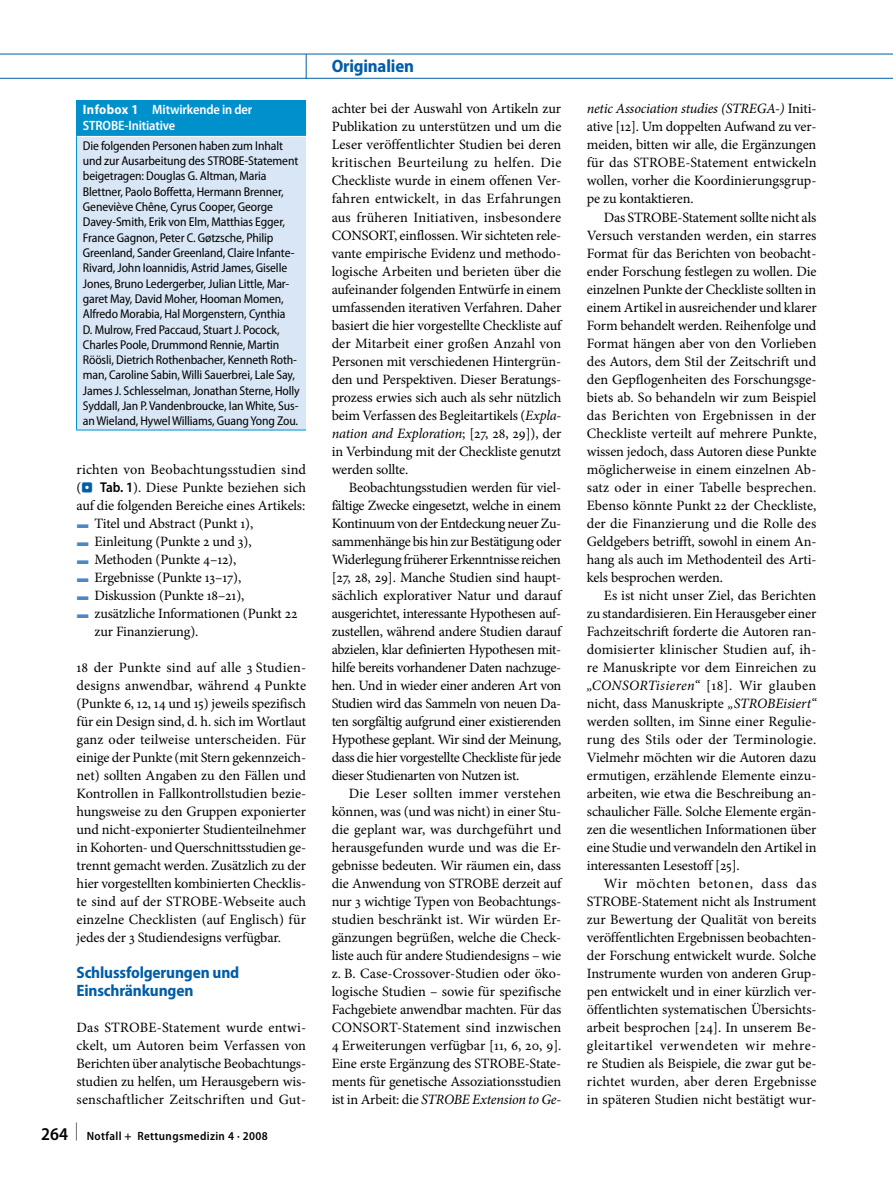
<style>
.page{position:relative;width:893px;height:1187px;background:#fff}
.page>*{position:absolute;margin:0;border:0;box-sizing:border-box;transform-origin:0 0}
.t1{font:700 semi-condensed 18px "Myriad Pro";letter-spacing:-.01em;color:#005da8}
._012_u1{font:700 semi-condensed 16.5px/18px "Myriad Pro";letter-spacing:-.01em;color:#005da8}
._010_fliesstext_mit{font:14.25px/18px "Minion Pro";letter-spacing:-.01em;color:#000;text-align:justify}
._010_fliesstext_ohne{font:14.25px/18px "Minion Pro";letter-spacing:-.01em;color:#000;text-align:justify}
._011_aufzaehlung_1_o{font:14.25px/18px "Minion Pro";letter-spacing:-.01em;color:#000}
._251c_infobox-Tab_ti{font:600 semi-condensed 13.5px/16.5px "Myriad Pro";letter-spacing:-.01em;color:#fff}
._211_tabelle_text_oh{font:semi-condensed 12.75px/15.3px "Myriad Pro";letter-spacing:-.01em;color:#000}
.t2{font:600 semi-condensed 12px "Myriad Pro";letter-spacing:.03em;color:#000}
.s1{font-weight:700}
.s2{font-family:"S Buttons";font-size:13.5px;color:#005da8}
.s3{font-family:"Myriad Pro";font-weight:600;font-stretch:semi-condensed}
.s4{font-family:"S Buttons";color:#4f87c2}
.s5{font-size:18px}
.s6{font-style:italic}
</style>
<div class="page">
<div style="left:77px;top:100px;width:229px;height:36px;background:#0090cc"></div>
<div style="left:77px;top:136px;width:229px;height:294px;background:#d8e6f5"></div>
<hr style="left:76px;top:100px;width:1px;height:36px;background:#0090cc">
<hr style="left:76px;top:136px;width:1px;height:293px;background:#0090cc">
<hr style="left:77px;top:136px;width:229px;height:1px;background:#fff">
<hr style="left:76px;top:429px;width:230px;height:1px;background:#0090cc">
<hr style="left:0;top:54px;width:893px;height:1px;background:#005da8">
<hr style="left:0;top:78px;width:893px;height:1px;background:#005da8">
<svg style="left:306px;top:54px;width:1px;height:25px"></svg>
<p class="_251c_infobox-Tab_ti" style="left:83px;top:101px;width:171px"><span class="s1">Infobox 1</span> Mitwirkende in der<br>STROBE-Initiative</p>
<p class="_211_tabelle_text_oh" style="left:83px;top:138px;width:218px">Die folgenden Personen haben zum Inhalt und zur Ausarbeitung des STROBE--Statement beigetragen: Douglas G. Altman, Maria Blettner, Paolo Boffetta, Hermann Brenner, Geneviève Chêne, Cyrus Cooper, George Davey-Smith, Erik von Elm, Matthias Egger, France Gagnon, Peter C. Gøtzsche, Philip Greenland, Sander Greenland, Claire Infante-Rivard, John Ioannidis, Astrid James, Giselle Jones, Bruno Ledergerber, Julian Little, Mar&shy;garet May, David Moher, Hooman Momen, Alfredo Morabia, Hal Morgenstern, Cynthia<br>D. Mulrow, Fred Paccaud, Stuart J. Pocock, Charles Poole, Drummond Rennie, Martin Röösli, Dietrich Rothenbacher, Kenneth Roth&shy;man, Caroline Sabin, Willi Sauerbrei, Lale Say, James J. Schlesselman, Jonathan Sterne, Holly Syddall, Jan P. Vandenbroucke, Ian White, Sus&shy;an Wieland, Hywel Williams, Guang Yong Zou.</p>
<p class="_010_fliesstext_ohne" style="left:77px;top:460px;width:231px">richten von Beobachtungsstudien sind (<span class="s2">.</span> <span class="s3">Tab. 1</span>). Diese Punkte beziehen sich auf die folgenden Bereiche eines Artikels:</p>
<p class="_011_aufzaehlung_1_o" style="left:77px;top:514px;width:178px"><span class="s4">F</span> Titel und Abstract (Punkt 1),</p>
<p class="_011_aufzaehlung_1_o" style="left:77px;top:532px;width:177px"><span class="s4">F</span> Einleitung (Punkte 2 und 3),</p>
<p class="_011_aufzaehlung_1_o" style="left:77px;top:550px;width:161px"><span class="s4">F</span> Methoden (Punkte 4–12),</p>
<p class="_011_aufzaehlung_1_o" style="left:77px;top:568px;width:166px"><span class="s4">F</span> Ergebnisse (Punkte 13–17),</p>
<p class="_011_aufzaehlung_1_o" style="left:77px;top:586px;width:169px"><span class="s4">F</span> Diskussion (Punkte 18–21),</p>
<p class="_011_aufzaehlung_1_o" style="left:95px;top:604px;width:204px;text-indent:-18px"><span class="s4">F</span> zusätzliche Informationen (Punkt 22 zur Finanzierung).</p>
<p class="_010_fliesstext_ohne" style="left:77px;top:658px;width:231px">18 der Punkte sind auf alle 3 Studien&shy;designs anwendbar, während 4 Punkte (Punkte 6, 12, 14 und 15) jeweils spezifisch für ein Design sind, d. h. sich im Wortlaut ganz oder teilweise unterscheiden. Für einige der Punkte (mit Stern gekennzeich&shy;net) sollten Angaben zu den Fällen und Kontrollen in Fallkontrollstudien bezie&shy;hungsweise zu den Gruppen exponierter und nicht-exponierter Studienteilnehmer in Kohorten- und Querschnittsstudien ge&shy;trennt gemacht werden. Zusätzlich zu der hier vorgestellten kombinierten Checklis&shy;te sind auf der STROBE-Webseite auch einzelne Checklisten (auf Englisch) für jedes der 3 Studiendesigns verfügbar.</p>
<p class="_012_u1" style="left:77px;top:963px;width:164px">Schlussfolgerungen und<br>Einschränkungen</p>
<p class="_010_fliesstext_ohne" style="left:77px;top:1018px;width:231px">Das STROBE-Statement wurde entwi&shy;ckelt, um Autoren beim Verfassen von Berichten über analytische Beobachtungs&shy;studien zu helfen, um Herausgebern wis&shy;senschaftlicher Zeitschriften und Gut-</p>
<p class="t2" style="left:41px;top:1129px;width:228px"><span class="s5">264 </span><sup>|</sup> Notfall + Rettungsmedizin 4 · 2008</p>
<p class="t1" style="left:332px;top:56px;width:84px">Originalien</p>
<p class="_010_fliesstext_ohne" style="left:332px;top:100px;width:231px">achter bei der Auswahl von Artikeln zur Publikation zu unterstützen und um die Leser veröffentlichter Studien bei deren kritischen Beurteilung zu helfen. Die Checkliste wurde in einem offenen Ver&shy;fahren entwickelt, in das Erfahrungen aus früheren Initiativen, insbesondere CONSORT, einflossen. Wir sichteten rele&shy;vante empirische Evidenz und methodo&shy;logische Arbeiten und berieten über die aufeinander folgenden Entwürfe in einem umfassenden iterativen Verfahren. Daher basiert die hier vorgestellte Checkliste auf der Mitarbeit einer großen Anzahl von Personen mit verschiedenen Hintergrün&shy;den und Perspektiven. Dieser Beratungs&shy;prozess erwies sich auch als sehr nützlich beim Verfassen des Begleitartikels (<span class="s6">Expla&shy;nation and Exploration</span>; [27, 28, 29]), der in Verbindung mit der Checkliste genutzt werden sollte.</p>
<p class="_010_fliesstext_mit" style="left:332px;top:478px;width:231px;text-indent:17px">Beobachtungsstudien werden für viel&shy;fältige Zwecke eingesetzt, welche in einem Kontinuum von der Entdeckung neuer Zu&shy;sammenhänge bis hin zur Bestätigung oder Widerlegung früherer Erkenntnisse reichen [27, 28, 29]. Manche Studien sind haupt&shy;sächlich explorativer Natur und darauf ausgerichtet, interessante Hypothesen auf&shy;zustellen, während andere Studien darauf abzielen, klar definierten Hypothesen mit&shy;hilfe bereits vorhandener Daten nachzuge&shy;hen. Und in wieder einer anderen Art von Studien wird das Sammeln von neuen Da&shy;ten sorgfältig aufgrund einer existierenden Hypothese geplant. Wir sind der Meinung, dass die hier vorgestellte Checkliste für jede dieser Studienarten von Nutzen ist.</p>
<p class="_010_fliesstext_mit" style="left:332px;top:784px;width:231px;text-indent:17px">Die Leser sollten immer verstehen können, was (und was nicht) in einer Stu&shy;die geplant war, was durchgeführt und herausgefunden wurde und was die Er&shy;gebnisse bedeuten. Wir räumen ein, dass die Anwendung von STROBE derzeit auf nur 3 wichtige Typen von Beobachtungs&shy;studien beschränkt ist. Wir würden Er&shy;gänzungen begrüßen, welche die Check&shy;liste auch für andere Studiendesigns – wie z. B. Case-Crossover-Studien oder öko&shy;logische Studien – sowie für spezifische Fach-gebiete anwendbar machten. Für das CONSORT-Statement sind inzwischen 4 Erweiterungen verfügbar [11, 6, 20, 9].<br>Eine erste Ergänzung des STROBE-State&shy;ments für genetische Assoziationsstudien ist in Arbeit: die <span class="s6">STROBE Extension to Ge-</span></p>
<p class="_010_fliesstext_mit" style="left:587px;top:100px;width:231px"><span class="s6">netic Association studies (STREGA-)</span> Initi&shy;ative [12]. Um doppelten Aufwand zu ver&shy;meiden, bitten wir alle, die Ergänzungen für das STROBE-Statement entwickeln wollen, vorher die Koordinierungsgrup&shy;pe zu kontaktieren.</p>
<p class="_010_fliesstext_mit" style="left:587px;top:208px;width:231px;text-indent:17px">Das STROBE-Statement sollte nicht als Versuch verstanden werden, ein starres Format für das Berichten von beobacht&shy;ender Forschung festlegen zu wollen. Die einzelnen Punkte der Checkliste sollten in einem Artikel in ausreichender und klarer Form behandelt werden. Reihenfolge und Format hängen aber von den Vorlieben des Autors, dem Stil der Zeitschrift und den Gepflogenheiten des Forschungsge&shy;biets ab. So behandeln wir zum Beispiel das Berichten von Ergebnissen in der Checkliste verteilt auf mehrere Punkte, wissen jedoch, dass Autoren diese Punkte möglicherweise in einem einzelnen Ab&shy;satz oder in einer Tabelle besprechen.<br>Ebenso könnte Punkt 22 der Checkliste, der die Finanzierung und die Rolle des Geldgebers betrifft, sowohl in einem An&shy;hang als auch im Methodenteil des Arti&shy;kels besprochen werden.</p>
<p class="_010_fliesstext_mit" style="left:587px;top:586px;width:231px;text-indent:17px">Es ist nicht unser Ziel, das Berichten zu standardisieren. Ein Herausgeber einer Fachzeitschrift forderte die Autoren ran&shy;domisierter klinischer Studien auf, ih&shy;re Manuskripte vor dem Einreichen zu <span class="s6">„CONSORTisieren“</span> [18]. Wir glauben nicht, dass Manuskripte <span class="s6">„STROBE-isiert“ </span>werden sollten, im Sinne einer Regulie&shy;rung des Stils oder der Terminologie.<br>Vielmehr möchten wir die Autoren dazu ermutigen, erzählende Elemente einzu&shy;arbeiten, wie etwa die Beschreibung an&shy;schaulicher Fälle. Solche Elemente ergän&shy;zen die wesentlichen Informationen über eine Studie und verwandeln den Artikel in interessanten Lesestoff [25].</p>
<p class="_010_fliesstext_mit" style="left:587px;top:874px;width:231px;text-indent:17px">Wir möchten betonen, dass das STROBE-Statement nicht als Instrument zur Bewertung der Qualität von bereits veröffentlichten Ergebnissen beobachten&shy;der Forschung entwickelt wurde. Solche Instrumente wurden von anderen Grup&shy;pen entwickelt und in einer kürzlich ver&shy;öffentlichten systematischen Übersichts&shy;arbeit besprochen [24]. In unserem Be&shy;gleitartikel verwendeten wir mehre&shy;re Studien als Beispiele, die zwar gut be&shy;richtet wurden, aber deren Ergebnisse in späteren Studien nicht bestätigt wur-</p>
</div>
